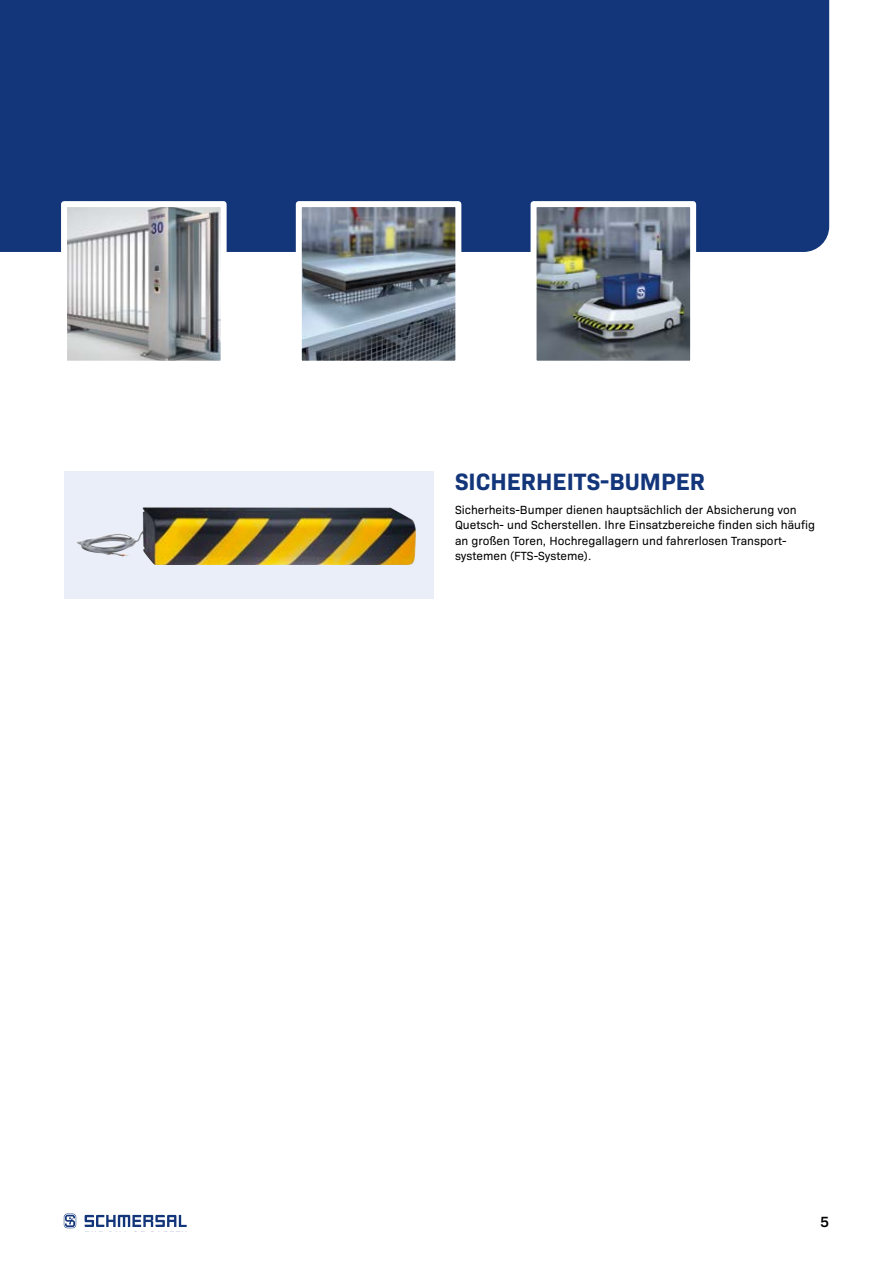
<style>
.page{position:relative;width:893px;height:1263px;background:#fff}
.page>*{position:absolute;margin:0;border:0;box-sizing:border-box;transform-origin:0 0}
.t1{font:700 24px "Bio Sans";color:#13357a}
.t2{font:600 15px "Bio Sans";color:#000}
.t3{font:12px/15.1px "Bio Sans";color:#000}
</style>
<div class="page">
<svg style="left:85px;top:1215px;width:102px;height:12px"></svg>
<svg style="left:64px;top:1213px;width:12px;height:15px"></svg>
<div style="left:0;top:0;width:829px;height:252px;background:#13357a"></div>
<img style="left:303px;top:208px;width:151px;height:152px">
<div style="left:296px;top:201px;width:165px;height:166px;border:6px solid #fff"></div>
<img style="left:538px;top:208px;width:151px;height:152px">
<div style="left:531px;top:201px;width:165px;height:166px;border:6px solid #fff"></div>
<img style="left:68px;top:208px;width:152px;height:152px">
<div style="left:61px;top:201px;width:166px;height:166px;border:6px solid #fff"></div>
<svg style="left:64px;top:472px;width:370px;height:127px;background:#c3bfb0"></svg>
<img style="left:76px;top:507px;width:68px;height:49px">
<h1 class="t1" style="left:455px;top:464px;width:251px">SICHERHEITS-BUMPER</h1>
<p class="t3" style="left:455px;top:501px;width:362px">Sicherheits-Bumper dienen hauptsächlich der Absicherung von Quetsch- und Scherstellen. Ihre Einsatzbereiche finden sich häufig an großen Toren, Hochregallagern und fahrerlosen Transport&shy;systemen (FTS-Systeme).</p>
<p class="t2" style="left:820px;top:1210px;width:10px">5</p>
</div>
